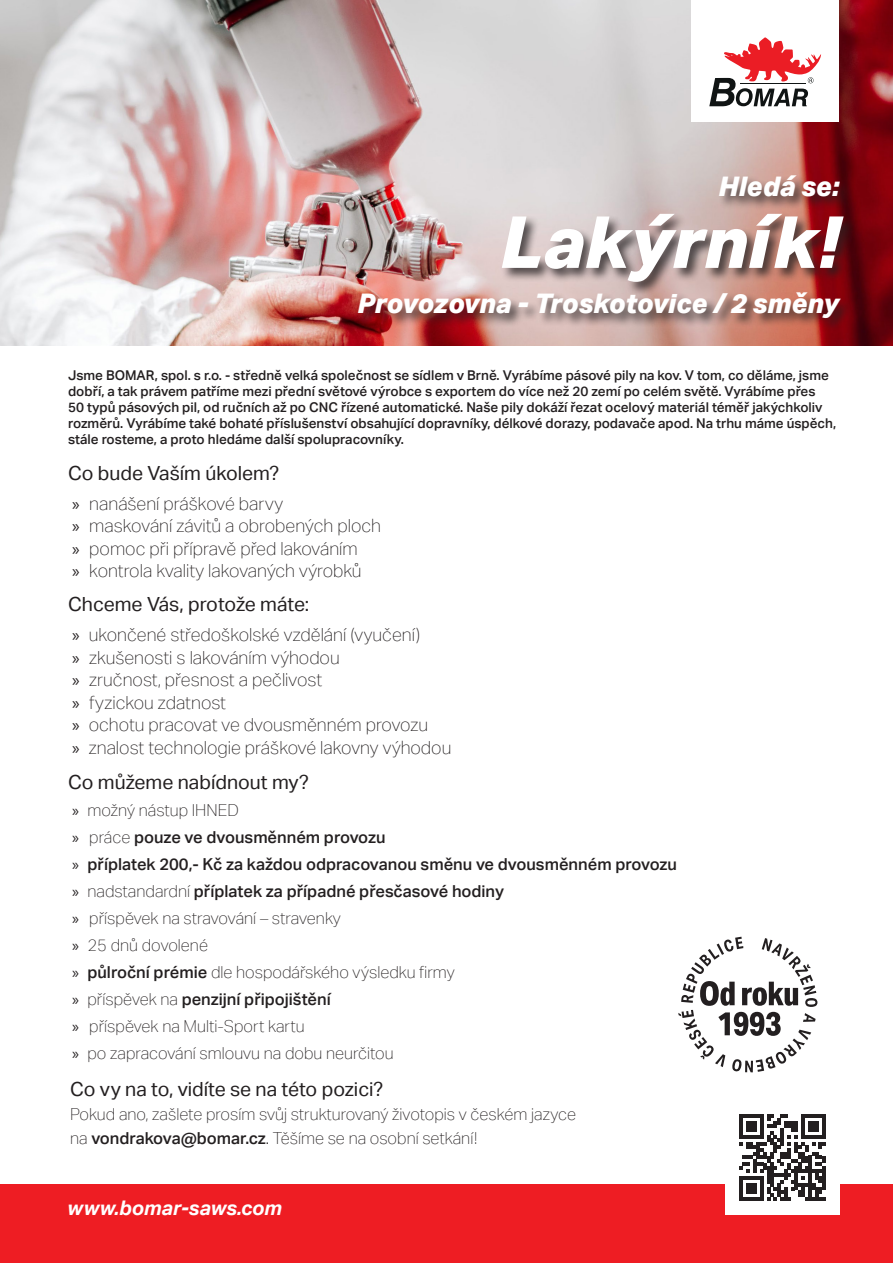
<style>
.page{position:relative;width:893px;height:1263px;background:#fff}
.page>*{position:absolute;margin:0;border:0;box-sizing:border-box;transform-origin:0 0}
.t1{font:italic 800 72px "Aktiv Grotesk";color:#fff}
.t2{font:italic 800 27px "Aktiv Grotesk";color:#fff}
.t3{font:italic 700 20.1px "Aktiv Grotesk";color:#fff}
.t4{font:19.5px "Aktiv Grotesk";color:#231f20}
.t5{font:100 18px "Aktiv Grotesk";color:#231f20}
.t6{font:100 16.5px/24px "Aktiv Grotesk";color:#231f20}
.t7{font:500 16.5px "Aktiv Grotesk";color:#231f20}
.t8{font:500 13.5px/16.2px "Aktiv Grotesk";color:#231f20}
.s1{font-family:"Myriad Pro";font-weight:400}
.s2{font-weight:100}
.s3{font-weight:500}
.s4{font-weight:300}
</style>
<div class="page">
<img style="left:0;top:0;width:893px;height:345px">
<div style="left:692px;top:0;width:147px;height:122px;background:#fff"></div>
<svg style="left:709px;top:37px;width:112px;height:69px"></svg>
<hr style="left:741px;top:84px;width:65px;height:1px;background:#101414">
<div style="left:357px;top:174px;width:500px;height:158px;background:#231f20;opacity:.75"></div>
<div style="left:0;top:1184px;width:893px;height:79px;background:#ee1d23"></div>
<div style="left:725px;top:1100px;width:114px;height:114px;background:#fff"></div>
<svg style="left:739px;top:1114px;width:87px;height:86px"></svg>
<svg style="left:678px;top:937px;width:139px;height:135px"></svg>
<p class="t2" style="left:718px;top:169px;width:122px">Hledá se:</p>
<p class="t1" style="left:499px;top:196px;width:341px">Lakýrník!</p>
<p class="t2" style="left:357px;top:286px;width:483px">Provozovna - Troskotovice / 2 směny</p>
<p class="t8" style="left:68px;top:367px;width:770px">Jsme BOMAR, spol. s r.o. - středně velká společnost se sídlem v Brně. Vyrábíme pásové pily na kov. V tom, co děláme, jsme dobří, a tak právem patříme mezi přední světové výrobce s exportem do více než 20 zemí po celém světě. Vyrábíme přes<br>50 typů pásových pil, od ručních až po CNC řízené automatické. Naše pily dokáží řezat ocelový materiál téměř jakýchkoliv rozměrů. Vyrábíme také bohaté příslušenství obsahující dopravníky, délkové dorazy, podavače apod. Na trhu máme úspěch, stále rosteme, a proto hledáme další spolupracovníky.</p>
<p class="t4" style="left:68px;top:461px;width:213px">Co bude Vaším úkolem?</p>
<p class="t5" style="left:72px;top:493px;width:212px"><span class="s1">»</span> nanášení práškové barvy</p>
<p class="t5" style="left:72px;top:516px;width:310px"><span class="s1">»</span> maskování závitů a obrobených ploch</p>
<p class="t5" style="left:72px;top:538px;width:287px"><span class="s1">»</span> pomoc při přípravě před lakováním</p>
<p class="t5" style="left:72px;top:561px;width:291px"><span class="s1">»</span> kontrola kvality lakovaných výrobků</p>
<p class="t4" style="left:68px;top:593px;width:243px">Chceme Vás, protože máte:</p>
<p class="t5" style="left:72px;top:625px;width:349px"><span class="s1">»</span> ukončené středoškolské vzdělání (vyučení)</p>
<p class="t5" style="left:72px;top:647px;width:269px"><span class="s1">»</span> zkušenosti s lakováním výhodou</p>
<p class="t5" style="left:72px;top:670px;width:251px"><span class="s1">»</span> zručnost, přesnost a pečlivost</p>
<p class="t5" style="left:72px;top:692px;width:155px"><span class="s1">»</span> fyzickou zdatnost</p>
<p class="t5" style="left:72px;top:715px;width:357px"><span class="s1">»</span> ochotu pracovat ve dvousměnném provozu</p>
<p class="t5" style="left:72px;top:737px;width:381px"><span class="s1">»</span> znalost technologie práškové lakovny výhodou</p>
<p class="t4" style="left:68px;top:770px;width:243px">Co můžeme nabídnout my?</p>
<p class="t6" style="left:72px;top:798px;width:168px"><span class="s1">»</span> možný nástup IHNED</p>
<p class="t7" style="left:72px;top:827px;width:315px"><span class="s1">»</span> <span class="s2">práce</span> pouze ve dvousměnném provozu</p>
<p class="t7" style="left:72px;top:854px;width:606px"><span class="s1">»</span> příplatek 200,- Kč za každou odpracovanou směnu ve dvousměnném provozu</p>
<p class="t7" style="left:72px;top:881px;width:433px"><span class="s1">»</span> <span class="s2">nadstandardní</span> příplatek za případné přesčasové hodiny</p>
<p class="t6" style="left:72px;top:906px;width:270px"><span class="s1">»</span> příspěvek na stravování – stravenky</p>
<p class="t6" style="left:72px;top:933px;width:137px"><span class="s1">»</span> 25 dnů dovolené</p>
<p class="t6" style="left:72px;top:960px;width:384px"><span class="s1">»</span> <span class="s3">půlroční prémie</span> dle hospodářského výsledku firmy</p>
<p class="t7" style="left:72px;top:989px;width:260px"><span class="s1">»</span> <span class="s2">příspěvek na</span> penzijní připojištění</p>
<p class="t6" style="left:72px;top:1014px;width:234px"><span class="s1">»</span> příspěvek na Multi-Sport kartu</p>
<p class="t6" style="left:72px;top:1041px;width:323px"><span class="s1">»</span> po zapracování smlouvu na dobu neurčitou</p>
<p class="t4" style="left:70px;top:1078px;width:315px">Co vy na to, vidíte se na této pozici?</p>
<p class="t6" style="left:70px;top:1102px;width:507px">Pokud ano, zašlete prosím svůj strukturovaný životopis v českém jazyce na <span class="s3">vondrakova@bomar.cz</span><span class="s4">.</span> Těšíme se na osobní setkání!</p>
<p class="t3" style="left:67px;top:1196px;width:216px">www.bomar-saws.com</p>
</div>
